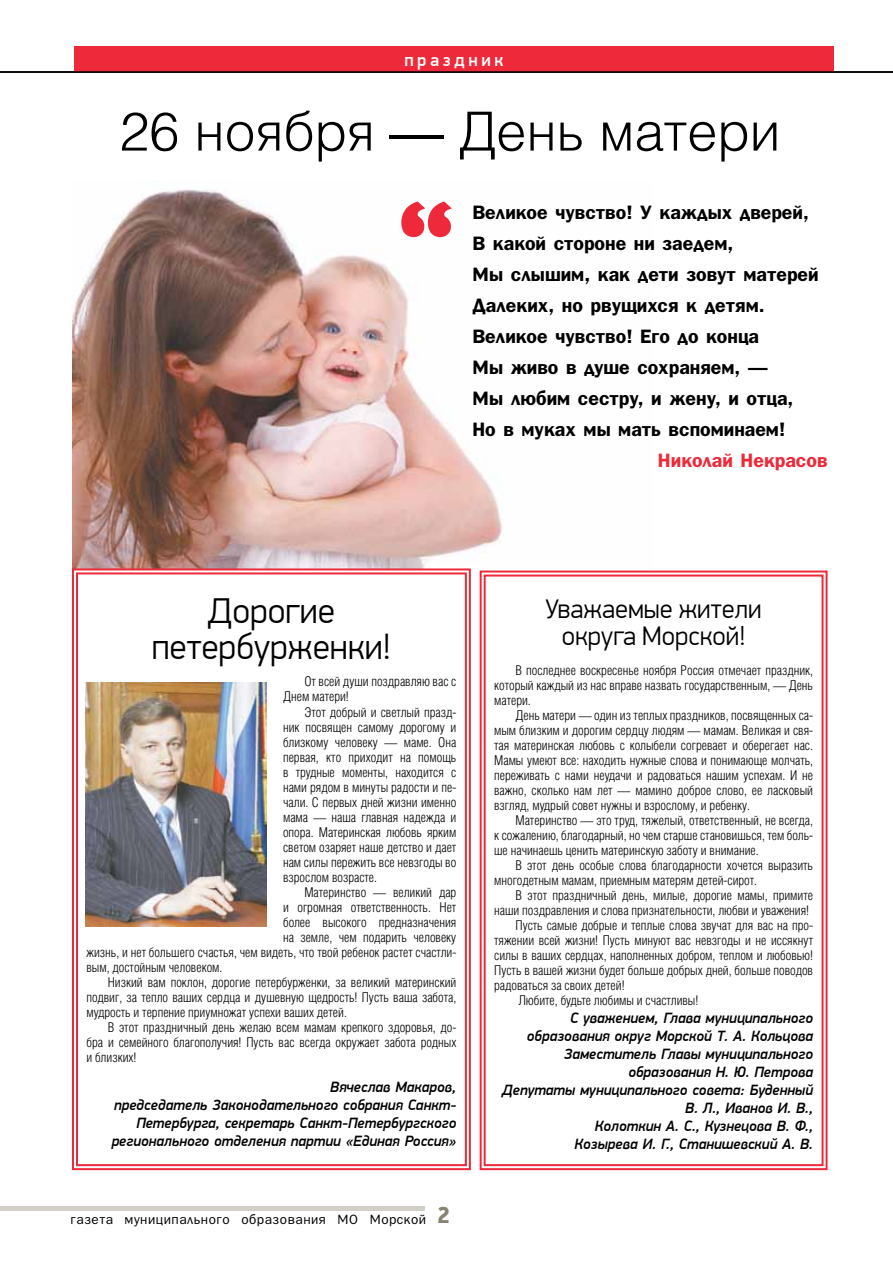
<style>
.page{position:relative;width:893px;height:1263px;background:#fff}
.page>*{position:absolute;margin:0;border:0;box-sizing:border-box;transform-origin:0 0}
.t1{font:108px "Meta Black C";color:#ee2939}
.t2{font:300 54px "Helios";color:#000}
.t3{font:300 36px/36px "PF Din Display Pro";color:#000;text-align:center}
.t4{font:300 27px/27px "PF Din Display Pro";color:#000;text-align:center}
.t5{font:700 19.5px/31px "Bloknot C";color:#000}
.t6{font:700 19.5px "Bloknot C";color:#ee2939}
.t7{font:500 18px "PF Din Display Pro";letter-spacing:.2em;color:#fff}
.t8{font:italic 500 15px/18px "PF Din Display Pro";color:#000;text-align:right}
.t9{font:300 13.5px/15px "Helios Cond";color:#000;text-align:justify}
.t10{font:13.5px "Bloknot C";letter-spacing:.04em;color:#000}
.s1{font-family:"PF Din Display Pro";font-weight:900;font-size:23.1px;color:#87856f}
</style>
<div class="page">
<img style="left:72px;top:189px;width:431px;height:378px">
<div style="left:74px;top:47px;width:759px;height:25px;background:#ee2939"></div>
<hr style="left:0;top:71px;width:893px;height:2px;background:#000">
<svg style="left:479px;top:570px;width:349px;height:601px"></svg>
<div style="left:484px;top:574px;width:340px;height:592px;border:2px solid #ee2939"></div>
<svg style="left:72px;top:567px;width:399px;height:604px"></svg>
<div style="left:76px;top:572px;width:391px;height:594px;border:2px solid #ee2939"></div>
<img style="left:85px;top:682px;width:181px;height:245px">
<div style="left:0;top:1206px;width:425px;height:5px;background:#d2cfc6"></div>
<h3 class="t7" style="left:404px;top:49px;width:101px">праздник</h3>
<h2 class="t2" style="left:119px;top:99px;width:662px">26 ноября — День матери</h2>
<h1 class="t1" style="left:398px;top:181px;width:57px">“</h1>
<p class="t5" style="left:472px;top:196px;width:348px">Великое чувство! У каждых дверей,<br>В какой стороне ни заедем,<br>Мы слышим, как дети зовут матерей<br>Далеких, но рвущихся к детям.<br>Великое чувство! Его до конца<br>Мы живо в душе сохраняем, —<br>Мы любим сестру, и жену, и отца,<br>Но в муках мы мать вспоминаем!</p>
<h3 class="t6" style="left:658px;top:449px;width:171px">Николай Некрасов</h3>
<h3 class="t3" style="left:152px;top:593px;width:241px">Дорогие петербурженки!</h3>
<p class="t9" style="left:283px;top:674px;width:175px;text-indent:21px">От всей души поздравляю вас с<br>Днем матери!</p>
<p class="t9" style="left:283px;top:704px;width:175px;text-indent:21px">Этот добрый и светлый празд&shy;ник посвящен самому дорогому и близкому человеку — маме. Она первая, кто приходит на помощь в трудные моменты, находится с нами рядом в минуты радости и пе&shy;чали. С первых дней жизни именно мама — наша главная надежда и опора. Материнская любовь ярким светом озаряет наше детство и дает нам силы пережить все невзгоды во взрослом возрасте.</p>
<p class="t9" style="left:304px;top:884px;width:153px">Материнство — великий дар</p>
<p class="t9" style="left:283px;top:899px;width:175px">и огромная ответственность. Нет</p>
<p class="t9" style="left:283px;top:914px;width:175px">более высокого предназначения</p>
<p class="t9" style="left:283px;top:929px;width:175px">на земле, чем подарить человеку</p>
<p class="t9" style="left:86px;top:944px;width:371px">жизнь, и нет большего счастья, чем видеть, что твой ребенок растет счастли-</p>
<p class="t9" style="left:86px;top:959px;width:137px">вым, достойным человеком.</p>
<p class="t9" style="left:108px;top:974px;width:350px">Низкий вам поклон, дорогие петербурженки, за великий материнский</p>
<p class="t9" style="left:86px;top:989px;width:371px">подвиг, за тепло ваших сердца и душевную щедрость! Пусть ваша забота,</p>
<p class="t9" style="left:86px;top:1004px;width:262px">мудрость и терпение приумножат успехи ваших детей.</p>
<p class="t9" style="left:108px;top:1019px;width:350px">В этот праздничный день желаю всем мамам крепкого здоровья, до-</p>
<p class="t9" style="left:86px;top:1034px;width:371px">бра и семейного благополучия! Пусть вас всегда окружает забота родных</p>
<p class="t9" style="left:86px;top:1049px;width:51px">и близких!</p>
<p class="t8" style="left:112px;top:1078px;width:346px">Вячеслав Макаров,<br>председатель Законодательного cобрания Санкт-Петербурга, секретарь Санкт-Петербургского регионального отделения партии «Единая Россия»</p>
<p class="t10" style="left:71px;top:1212px;width:381px">газета муниципального образования МО Морской <span class="s1">2</span></p>
<h3 class="t4" style="left:546px;top:596px;width:217px">Уважаемые жители округа Морской!</h3>
<p class="t9" style="left:494px;top:663px;width:320px;text-indent:21px">В последнее воскресенье ноября Россия отмечает праздник, который каждый из нас вправе назвать государственным, — День матери.</p>
<p class="t9" style="left:494px;top:708px;width:320px;text-indent:21px">День матери — один из теплых праздников, посвященных са&shy;мым близким и дорогим сердцу людям — мамам. Великая и свя&shy;тая материнская любовь с колыбели согревает и оберегает нас.<br>Мамы умеют все: находить нужные слова и понимающе молчать, переживать с нами неудачи и радоваться нашим успехам. И не важно, сколько нам лет — мамино доброе слово, ее ласковый взгляд, мудрый совет нужны и взрослому, и ребенку.</p>
<p class="t9" style="left:494px;top:813px;width:320px;text-indent:21px">Материнство — это труд, тяжелый, ответственный, не всегда, к сожалению, благодарный, но чем старше становишься, тем боль&shy;ше начинаешь ценить материнскую заботу и внимание.</p>
<p class="t9" style="left:494px;top:858px;width:320px;text-indent:21px">В этот день особые слова благодарности хочется выразить многодетным мамам, приемным матерям детей-сирот.</p>
<p class="t9" style="left:515px;top:888px;width:299px">В этот праздничный день, милые, дорогие мамы, примите</p>
<p class="t9" style="left:494px;top:903px;width:316px">наши поздравления и слова признательности, любви и уважения!</p>
<p class="t9" style="left:515px;top:918px;width:299px">Пусть самые добрые и теплые слова звучат для вас на про-</p>
<p class="t9" style="left:494px;top:933px;width:320px">тяжении всей жизни! Пусть минуют вас невзгоды и не иссякнут</p>
<p class="t9" style="left:494px;top:948px;width:320px">силы в ваших сердцах, наполненных добром, теплом и любовью!</p>
<p class="t9" style="left:494px;top:963px;width:320px">Пусть в вашей жизни будет больше добрых дней, больше поводов</p>
<p class="t9" style="left:494px;top:978px;width:132px">радоваться за своих детей!</p>
<p class="t9" style="left:518px;top:993px;width:181px">Любите, будьте любимы и счастливы!</p>
<p class="t8" style="left:502px;top:1009px;width:312px">С уважением, Глава муниципального образования округ Морской Т. А. Кольцова Заместитель Главы муниципального образования Н. Ю. Петрова<br>Депутаты муниципального совета: Буденный В. Л., Иванов И. В.,<br>Колоткин А. С., Кузнецова В. Ф.,<br>Козырева И. Г., Станишевский А. В.</p>
</div>
